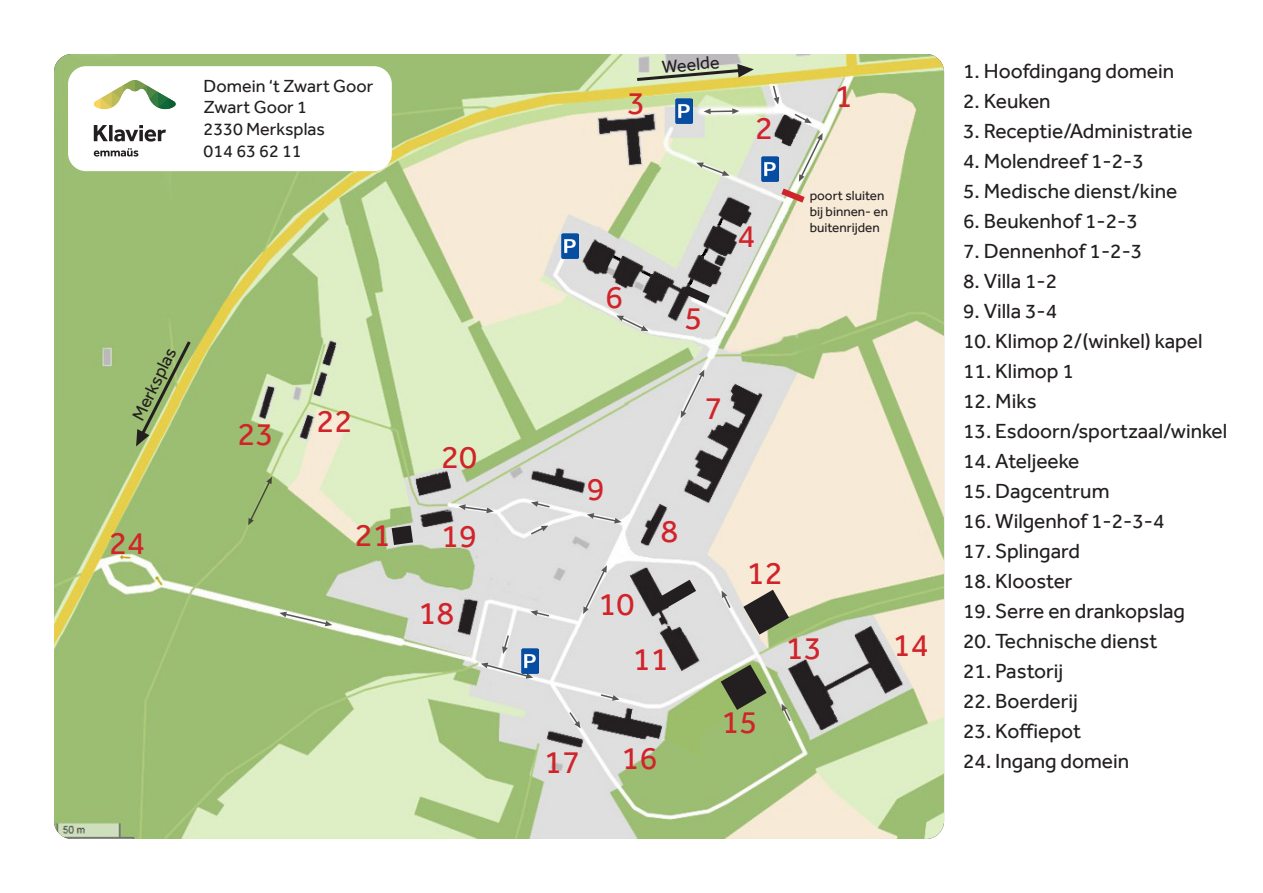
<style>
.page{position:relative;width:1263px;height:893px;background:#fff}
.page>*{position:absolute;margin:0;border:0;box-sizing:border-box;transform-origin:0 0}
.t1{font:33px "Effra";color:#d1232a}
.t2{font:21px "Effra";color:#231f20}
.t3{font:18px "Effra";color:#231f20}
.t4{font:13.5px/16.2px "Effra";color:#231f20}
</style>
<div class="page">
<img style="left:54px;top:54px;width:890px;height:785px">
<svg style="left:634px;top:63px;width:120px;height:20px"></svg>
<svg style="left:135px;top:338px;width:58px;height:109px"></svg>
<div style="left:68px;top:66px;width:324px;height:105px;background:#fff;border-radius:18px"></div>
<svg style="left:94px;top:125px;width:72px;height:17px"></svg>
<svg style="left:94px;top:148px;width:44px;height:9px"></svg>
<svg style="left:93px;top:80px;width:83px;height:29px"></svg>
<img style="left:761px;top:157px;width:14px;height:25px">
<img style="left:676px;top:99px;width:17px;height:25px">
<img style="left:561px;top:233px;width:17px;height:25px">
<img style="left:521px;top:648px;width:17px;height:25px">
<svg style="left:685px;top:286px;width:25px;height:18px"></svg>
<svg style="left:660px;top:580px;width:36px;height:28px"></svg>
<svg style="left:721px;top:665px;width:45px;height:45px"></svg>
<svg style="left:743px;top:590px;width:46px;height:45px"></svg>
<svg style="left:392px;top:525px;width:21px;height:20px"></svg>
<svg style="left:279px;top:612px;width:53px;height:14px"></svg>
<svg style="left:481px;top:663px;width:52px;height:16px"></svg>
<svg style="left:502px;top:634px;width:8px;height:20px"></svg>
<svg style="left:530px;top:610px;width:21px;height:8px"></svg>
<svg style="left:568px;top:710px;width:13px;height:18px"></svg>
<svg style="left:599px;top:693px;width:20px;height:8px"></svg>
<svg style="left:781px;top:704px;width:11px;height:19px"></svg>
<svg style="left:721px;top:590px;width:11px;height:20px"></svg>
<svg style="left:582px;top:565px;width:25px;height:49px"></svg>
<svg style="left:587px;top:513px;width:35px;height:10px"></svg>
<svg style="left:458px;top:504px;width:36px;height:9px"></svg>
<svg style="left:531px;top:501px;width:20px;height:8px"></svg>
<svg style="left:529px;top:525px;width:19px;height:11px"></svg>
<svg style="left:247px;top:477px;width:25px;height:48px"></svg>
<svg style="left:680px;top:369px;width:24px;height:49px"></svg>
<svg style="left:616px;top:315px;width:32px;height:16px"></svg>
<svg style="left:696px;top:163px;width:33px;height:13px"></svg>
<svg style="left:704px;top:108px;width:35px;height:6px"></svg>
<svg style="left:772px;top:84px;width:7px;height:20px"></svg>
<svg style="left:793px;top:112px;width:19px;height:11px"></svg>
<svg style="left:775px;top:133px;width:48px;height:75px"></svg>
<p class="t3" style="left:204px;top:75px;width:171px">Domein ‘t Zwart Goor</p>
<p class="t3" style="left:204px;top:97px;width:105px">Zwart Goor 1</p>
<p class="t3" style="left:204px;top:118px;width:123px">2330 Merksplas</p>
<p class="t3" style="left:204px;top:140px;width:100px">014 63 62 11</p>
<p class="t3" style="left:127px;top:415px;width:80px;rotate:-64deg">Merksplas</p>
<p class="t1" style="left:109px;top:523px;width:37px">24</p>
<p class="t1" style="left:238px;top:415px;width:37px">23</p>
<p class="t1" style="left:316px;top:402px;width:37px">22</p>
<p class="t1" style="left:355px;top:516px;width:37px">21</p>
<p class="t1" style="left:441px;top:438px;width:37px">20</p>
<p class="t1" style="left:441px;top:517px;width:37px">19</p>
<p class="t1" style="left:418px;top:593px;width:37px">18</p>
<p class="t1" style="left:627px;top:83px;width:19px">3</p>
<p class="t3" style="left:661px;top:56px;width:59px;rotate:-5deg">Weelde</p>
<p class="t1" style="left:755px;top:108px;width:19px">2</p>
<p class="t1" style="left:605px;top:277px;width:19px">6</p>
<p class="t1" style="left:685px;top:298px;width:19px">5</p>
<p class="t1" style="left:738px;top:217px;width:19px">4</p>
<p class="t1" style="left:835px;top:76px;width:19px">1</p>
<p class="t4" style="left:810px;top:187px;width:80px">poort sluiten bij binnen- en buitenrijden</p>
<p class="t1" style="left:587px;top:470px;width:19px">9</p>
<p class="t1" style="left:598px;top:584px;width:37px">10</p>
<p class="t1" style="left:661px;top:511px;width:19px">8</p>
<p class="t1" style="left:633px;top:639px;width:37px">11</p>
<p class="t1" style="left:544px;top:742px;width:37px">17</p>
<p class="t1" style="left:621px;top:739px;width:37px">16</p>
<p class="t1" style="left:704px;top:388px;width:19px">7</p>
<p class="t1" style="left:747px;top:553px;width:37px">12</p>
<p class="t1" style="left:786px;top:628px;width:37px">13</p>
<p class="t1" style="left:893px;top:625px;width:37px">14</p>
<p class="t1" style="left:721px;top:703px;width:37px">15</p>
<p class="t2" style="left:963px;top:58px;width:213px">1. Hoofdingang domein</p>
<p class="t2" style="left:963px;top:88px;width:89px">2. Keuken</p>
<p class="t2" style="left:963px;top:118px;width:231px">3. Receptie/Administratie</p>
<p class="t2" style="left:963px;top:148px;width:182px">4. Molendreef 1-2-3</p>
<p class="t2" style="left:963px;top:178px;width:216px">5. Medische dienst/kine</p>
<p class="t2" style="left:963px;top:208px;width:176px">6. Beukenhof 1-2-3</p>
<p class="t2" style="left:963px;top:238px;width:181px">7. Dennenhof 1-2-3</p>
<p class="t2" style="left:963px;top:268px;width:95px">8. Villa 1-2</p>
<p class="t2" style="left:963px;top:298px;width:95px">9. Villa 3-4</p>
<p class="t2" style="left:963px;top:328px;width:241px">10. Klimop 2/(winkel) kapel</p>
<p class="t2" style="left:963px;top:358px;width:112px">11. Klimop 1</p>
<p class="t2" style="left:963px;top:388px;width:75px">12. Miks</p>
<p class="t2" style="left:963px;top:418px;width:266px">13. Esdoorn/sportzaal/winkel</p>
<p class="t2" style="left:963px;top:448px;width:118px">14. Ateljeeke</p>
<p class="t2" style="left:963px;top:478px;width:148px">15. Dagcentrum</p>
<p class="t2" style="left:963px;top:508px;width:203px">16. Wilgenhof 1-2-3-4</p>
<p class="t2" style="left:963px;top:538px;width:118px">17. Splingard</p>
<p class="t2" style="left:963px;top:568px;width:111px">18. Klooster</p>
<p class="t2" style="left:963px;top:598px;width:223px">19. Serre en drankopslag</p>
<p class="t2" style="left:963px;top:628px;width:196px">20. Technische dienst</p>
<p class="t2" style="left:963px;top:658px;width:101px">21. Pastorij</p>
<p class="t2" style="left:963px;top:688px;width:116px">22. Boerderij</p>
<p class="t2" style="left:963px;top:718px;width:120px">23. Koffiepot</p>
<p class="t2" style="left:963px;top:748px;width:168px">24. Ingang domein</p>
</div>
